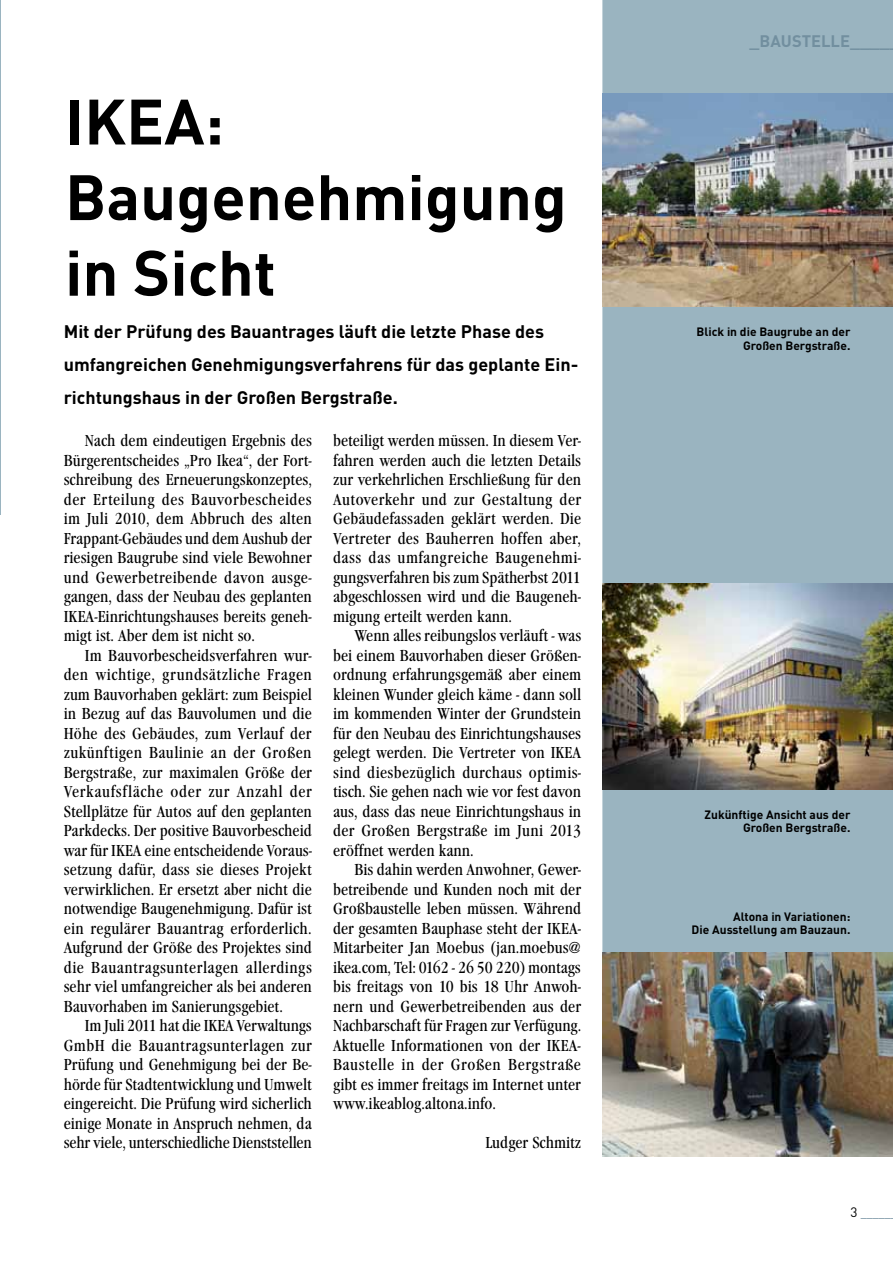
<style>
.page{position:relative;width:893px;height:1263px;background:#fff}
.page>*{position:absolute;margin:0;border:0;box-sizing:border-box;transform-origin:0 0}
.t1{font:700 63px/75.6px "DIN";color:#000}
.t2{font:700 18px/33px "DIN";color:#000}
.t3{font:16.5px/19.5px "Garamond Cd ITC";color:#000;text-align:justify}
.t4{font:700 16.5px "DIN";color:#728f9f}
.t5{font:700 12px/13.5px "DIN";color:#000;text-align:right}
.t6{font:500 10.5px "DIN";color:#728f9f}
.s1{font-weight:400;font-size:13.5px;color:#000}
</style>
<div class="page">
<div style="left:602px;top:0;width:291px;height:953px;background:#9ab4c0"></div>
<img style="left:602px;top:94px;width:291px;height:212px">
<img style="left:602px;top:583px;width:291px;height:206px">
<img style="left:602px;top:953px;width:291px;height:204px">
<p class="t4" style="left:750px;top:31px;width:142px">_BAUSTELLE____</p>
<h1 class="t1" style="left:65px;top:82px;width:503px">IKEA:<br>Baugenehmigung in Sicht</h1>
<p class="t2" style="left:64px;top:314px;width:516px">Mit der Prüfung des Bauantrages läuft die letzte Phase des umfangreichen Genehmigungsverfahrens für das geplante Ein&shy;richtungshaus in der Großen Bergstraße.</p>
<p class="t5" style="left:697px;top:325px;width:155px">Blick in die Baugrube an der<br>Großen Bergstraße.</p>
<p class="t3" style="left:64px;top:431px;width:250px;text-indent:21px">Nach dem eindeutigen Ergebnis des Bürgerentscheides „Pro Ikea“, der Fort&shy;schreibung des Erneuerungskonzeptes, der Erteilung des Bauvorbescheides im Juli 2010, dem Abbruch des alten Frappant-Gebäudes und dem Aushub der riesigen Baugrube sind viele Bewohner und Gewerbetreibende davon ausge&shy;gangen, dass der Neubau des geplanten IKEA-Einrichtungshauses bereits geneh&shy;migt ist. Aber dem ist nicht so.</p>
<p class="t3" style="left:64px;top:646px;width:250px;text-indent:21px">Im Bauvorbescheidsverfahren wur&shy;den wichtige, grundsätzliche Fragen zum Bauvorhaben geklärt: zum Beispiel in Bezug auf das Bauvolumen und die Höhe des Gebäudes, zum Verlauf der zukünftigen Baulinie an der Großen Bergstraße, zur maximalen Größe der Verkaufsfläche oder zur Anzahl der Stellplätze für Autos auf den geplanten Parkdecks. Der positive Bauvorbescheid war für IKEA eine entscheidende Voraus&shy;setzung dafür, dass sie dieses Projekt verwirklichen. Er ersetzt aber nicht die notwendige Baugenehmigung. Dafür ist ein regulärer Bauantrag erforderlich.<br>Aufgrund der Größe des Projektes sind die Bauantragsunterlagen allerdings sehr viel umfangreicher als bei anderen Bauvorhaben im Sanierungsgebiet.</p>
<p class="t3" style="left:64px;top:1016px;width:250px;text-indent:21px">Im Juli 2011 hat die IKEA Verwaltungs GmbH die Bauantragsunterlagen zur Prüfung und Genehmigung bei der Be&shy;hörde für Stadtentwicklung und Umwelt eingereicht. Die Prüfung wird sicherlich einige Monate in Anspruch nehmen, da sehr viele, unterschiedliche Dienststellen</p>
<p class="t3" style="left:333px;top:431px;width:250px">beteiligt werden müssen. In diesem Ver&shy;fahren werden auch die letzten Details zur verkehrlichen Erschließung für den Autoverkehr und zur Gestaltung der Gebäudefassaden geklärt werden. Die Vertreter des Bauherren hoffen aber, dass das umfangreiche Baugenehmi&shy;gungsverfahren bis zum Spätherbst 2011 abgeschlossen wird und die Baugeneh&shy;migung erteilt werden kann.</p>
<p class="t3" style="left:333px;top:626px;width:250px;text-indent:21px">Wenn alles reibungslos verläuft - was bei einem Bauvorhaben dieser Größen&shy;ordnung erfahrungsgemäß aber einem kleinen Wunder gleich käme - dann soll im kommenden Winter der Grundstein für den Neubau des Einrichtungshauses gelegt werden. Die Vertreter von IKEA sind diesbezüglich durchaus optimis&shy;tisch. Sie gehen nach wie vor fest davon aus, dass das neue Einrichtungshaus in der Großen Bergstraße im Juni 2013 eröffnet werden kann.</p>
<p class="t3" style="left:333px;top:860px;width:250px;text-indent:21px">Bis dahin werden Anwohner, Gewer&shy;betreibende und Kunden noch mit der Großbaustelle leben müssen. Während der gesamten Bauphase steht der IKEA-Mitarbeiter Jan Moebus (jan.moebus@ ikea.com, Tel: 0162 - 26 50 220) montags bis freitags von 10 bis 18 Uhr Anwoh&shy;nern und Gewerbetreibenden aus der Nachbarschaft für Fragen zur Verfügung.<br>Aktuelle Informationen von der IKEA-Baustelle in der Großen Bergstraße gibt es immer freitags im Internet unter www.ikeablog.altona.info.</p>
<p class="t3" style="left:485px;top:1133px;width:97px">Ludger Schmitz</p>
<p class="t5" style="left:705px;top:807px;width:147px">Zukünftige Ansicht aus der<br>Großen Bergstraße.</p>
<p class="t5" style="left:691px;top:909px;width:160px">Altona in Variationen:<br>Die Ausstellung am Bauzaun.</p>
<p class="t6" style="left:850px;top:1206px;width:42px"><span class="s1">3</span> _____</p>
</div>
